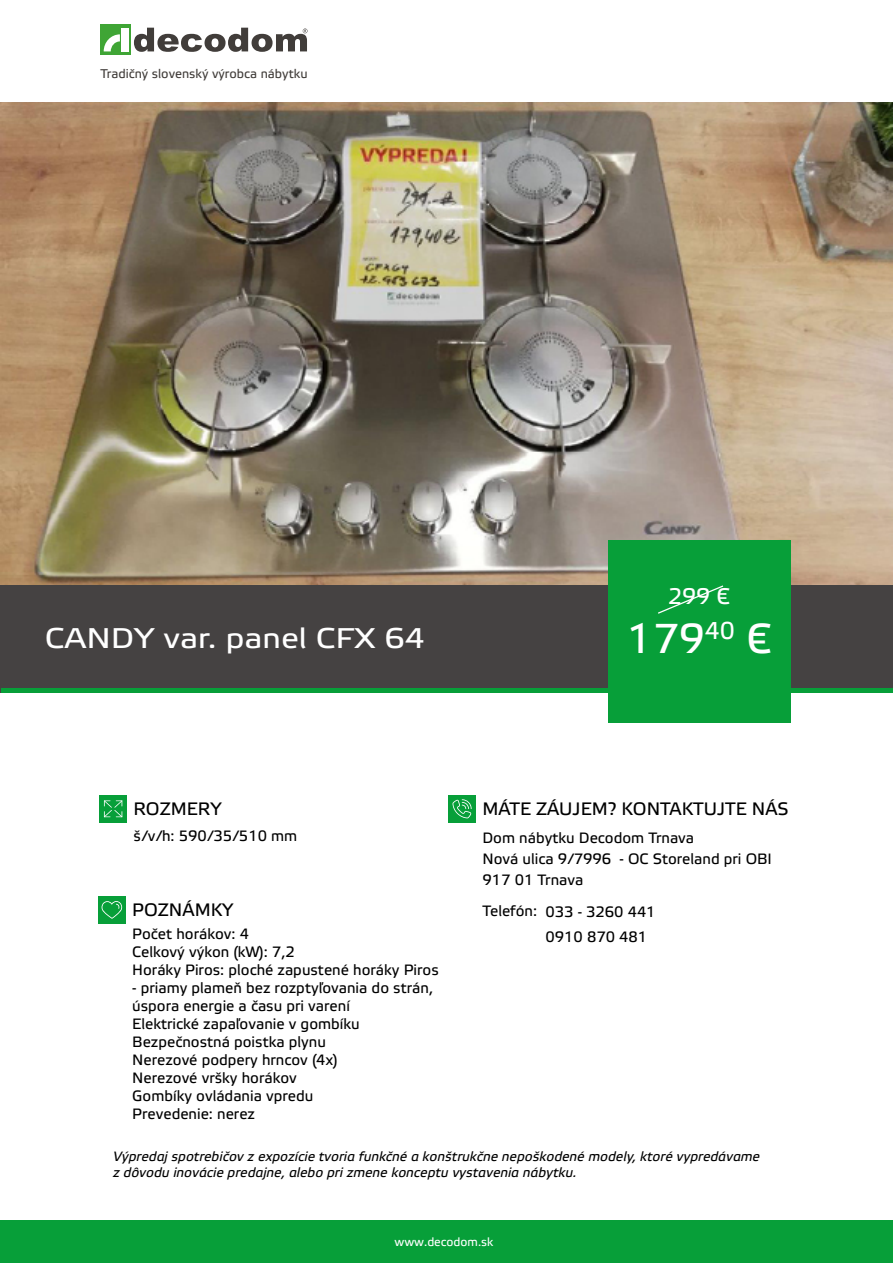
<style>
.page{position:relative;width:893px;height:1263px;background:#fff}
.page>*{position:absolute;margin:0;border:0;box-sizing:border-box;transform-origin:0 0}
.t1{font:41.7px "Etelka Text Pro";color:#fff}
.t2{font:28.5px "Etelka Text Pro";color:#fff;scale:1.14 1}
.t3{font:22.5px "Etelka Text Pro";color:#fff}
.t4{font:18px "Etelka Text Pro";color:#000}
.t5{font:15px/18px "Etelka Text Pro";color:#000}
.t6{font:italic 13.5px/16.2px "Etelka Text Pro";color:#000}
.t7{font:12.6px "Etelka Text Pro";color:#413d3a}
.t8{font:12px "Etelka Text Pro";color:#fff}
</style>
<div class="page">
<img style="left:1px;top:102px;width:892px;height:483px">
<div style="left:1px;top:585px;width:892px;height:108px;background:#454242"></div>
<div style="left:2px;top:688px;width:891px;height:5px;background:#079f39"></div>
<div style="left:608px;top:540px;width:182px;height:182px;background:#079f39"></div>
<svg style="left:658px;top:585px;width:66px;height:29px"></svg>
<div style="left:1px;top:1220px;width:892px;height:43px;background:#079f39"></div>
<div style="left:100px;top:795px;width:27px;height:27px;background:#079f39"></div>
<svg style="left:104px;top:800px;width:18px;height:17px"></svg>
<div style="left:100px;top:24px;width:31px;height:31px;background:#3fa535"></div>
<svg style="left:134px;top:28px;width:174px;height:24px"></svg>
<div style="left:121px;top:28px;width:7px;height:23px;background:#fff"></div>
<svg style="left:104px;top:34px;width:16px;height:17px"></svg>
<div style="left:98px;top:896px;width:27px;height:27px;background:#079f39"></div>
<svg style="left:102px;top:901px;width:20px;height:18px"></svg>
<div style="left:448px;top:795px;width:28px;height:27px;background:#079f39"></div>
<svg style="left:452px;top:799px;width:20px;height:19px"></svg>
<p class="t7" style="left:100px;top:67px;width:209px">Tradičný slovenský výrobca nábytku</p>
<h3 class="t3" style="left:668px;top:585px;width:63px">299 €</h3>
<h2 class="t2" style="left:45px;top:623px;width:335px">CANDY var. panel CFX 64</h2>
<h1 class="t1" style="left:627px;top:616px;width:146px">179<sup>40</sup> €</h1>
<p class="t4" style="left:134px;top:799px;width:90px">ROZMERY</p>
<p class="t5" style="left:134px;top:828px;width:165px">š/v/h: 590/35/510 mm</p>
<p class="t4" style="left:132px;top:900px;width:103px">POZNÁMKY</p>
<p class="t5" style="left:132px;top:926px;width:308px">Počet horákov: 4<br>Celkový výkon (kW): 7,2<br>Horáky Piros: ploché zapustené horáky Piros</p>
<p class="t5" style="left:132px;top:980px;width:302px">- priamy plameň bez rozptyľovania do strán, úspora energie a času pri varení<br>Elektrické zapaľovanie v gombíku<br>Bezpečnostná poistka plynu<br>Nerezové podpery hrncov (4x)<br>Nerezové vršky horákov<br>Gombíky ovládania vpredu<br>Prevedenie: nerez</p>
<p class="t4" style="left:482px;top:799px;width:308px">MÁTE ZÁUJEM? KONTAKTUJTE NÁS</p>
<p class="t5" style="left:482px;top:828px;width:291px;line-height:21px">Dom nábytku Decodom Trnava<br>Nová ulica 9/7996 - OC Storeland pri OBI<br>917 01 Trnava</p>
<p class="t5" style="left:545px;top:899px;width:112px;line-height:25.7px;text-indent:-63px">Telefón: 033 - 3260 441<br>0910 870 481</p>
<p class="t6" style="left:113px;top:1149px;width:648px">Výpredaj spotrebičov z expozície tvoria funkčné a konštrukčne nepoškodené modely, ktoré vypredávame z dôvodu inovácie predajne, alebo pri zmene konceptu vystavenia nábytku.</p>
<p class="t8" style="left:395px;top:1235px;width:100px">www.decodom.sk</p>
</div>
